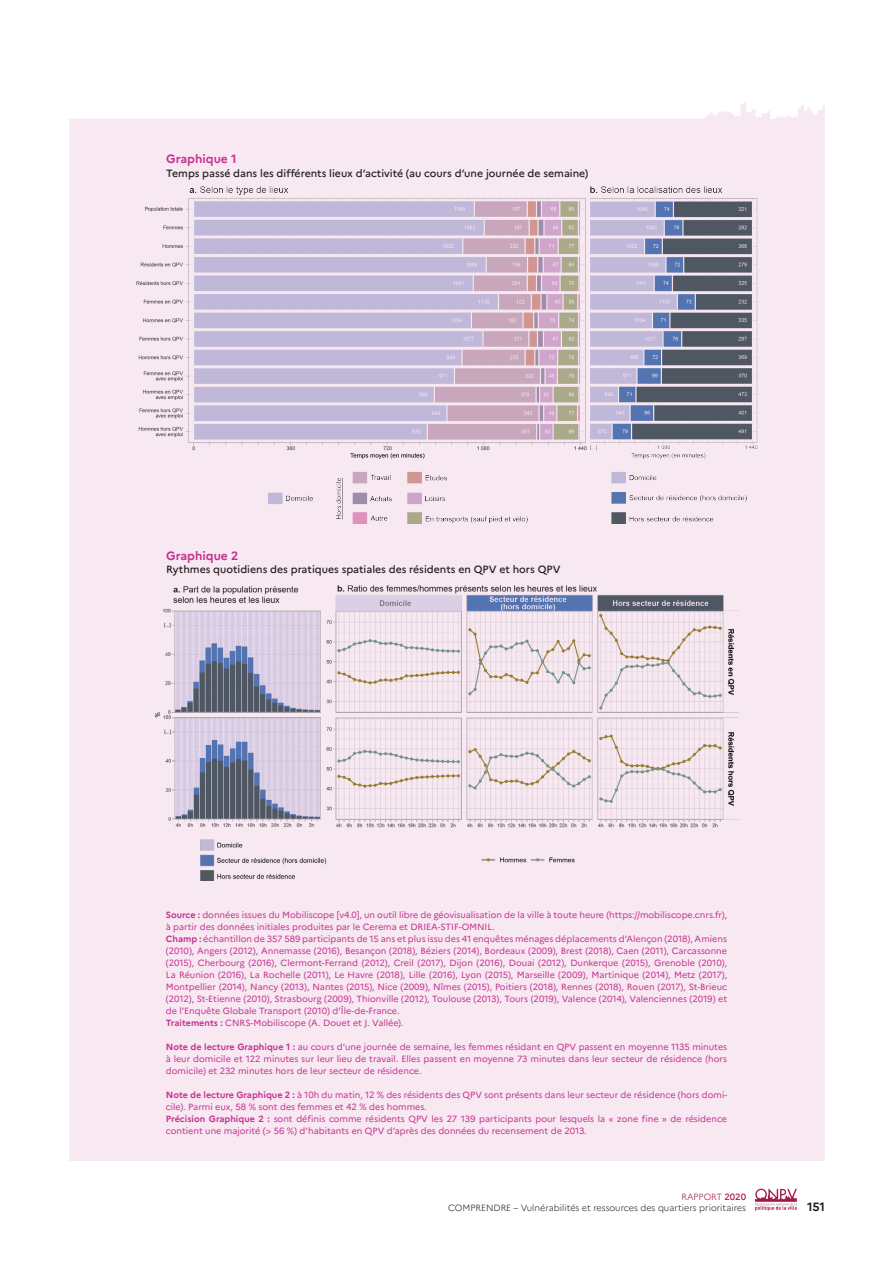
<style>
.page{position:relative;width:893px;height:1263px;background:#fff}
.page>*{position:absolute;margin:0;border:0;box-sizing:border-box;transform-origin:0 0}
._03-Cadre-titre_Grap{font:700 12px "Marianne";color:#c63192}
.t1{font:700 12px "Marianne";color:#231f20}
._03-Dev-Txt_Graph_Ta{font:500 10.5px "Marianne";color:#231f20}
._04-Cadre-SourceGrap{font:9px/12px "Marianne";color:#c63192}
.t2{font:300 9px/10.5px "Marianne";color:#231f20;text-align:right}
.s1{font-weight:700}
.s2{color:#a31848}
.s3{font-weight:500;color:#a31848}
</style>
<div class="page">
<div style="left:69px;top:102px;width:756px;height:1059px;background:#f7e8f1"></div>
<img style="left:135px;top:185px;width:623px;height:339px">
<img style="left:155px;top:585px;width:583px;height:295px">
<svg style="left:755px;top:1188px;width:42px;height:23px"></svg>
<p class="_03-Cadre-titre_Grap" style="left:166px;top:152px;width:72px">Graphique 1</p>
<p class="_03-Dev-Txt_Graph_Ta" style="left:166px;top:166px;width:424px">Temps passé dans les différents lieux d’activité (au cours d’une journée de semaine)</p>
<p class="_03-Cadre-titre_Grap" style="left:166px;top:548px;width:74px">Graphique 2</p>
<p class="_03-Dev-Txt_Graph_Ta" style="left:166px;top:563px;width:396px">Rythmes quotidiens des pratiques spatiales des résidents en QPV et hors QPV</p>
<p class="_04-Cadre-SourceGrap" style="left:166px;top:909px;width:563px"><span class="s1">Source :</span> données issues du Mobiliscope [v4.0], un outil libre de géovisualisation de la ville à toute heure (https://mobiliscope.cnrs.fr), à partir des données initiales produites par le Cerema et DRIEA-STIF-OMNIL.</p>
<p class="_04-Cadre-SourceGrap" style="left:166px;top:933px;width:563px;text-align:justify"><span class="s1">Champ :</span> échantillon de 357 589 participants de 15 ans et plus issu des 41 enquêtes ménages déplacements d’Alençon (2018), Amiens (2010), Angers (2012), Annemasse (2016), Besançon (2018), Béziers (2014), Bordeaux (2009), Brest (2018), Caen (2011), Carcassonne (2015), Cherbourg (2016), Clermont-Ferrand (2012), Creil (2017), Dijon (2016), Douai (2012), Dunkerque (2015), Grenoble (2010), La Réunion (2016), La Rochelle (2011), Le Havre (2018), Lille (2016), Lyon (2015), Marseille (2009), Martinique (2014), Metz (2017), Montpellier (2014), Nancy (2013), Nantes (2015), Nice (2009), Nîmes (2015), Poitiers (2018), Rennes (2018), Rouen (2017), St-Brieuc (2012), St-Etienne (2010), Strasbourg (2009), Thionville (2012), Toulouse (2013), Tours (2019), Valence (2014), Valenciennes (2019) et de l’Enquête Globale Transport (2010) d’Île-de-France.</p>
<p class="_04-Cadre-SourceGrap" style="left:166px;top:1017px;width:239px"><span class="s1">Traitements :</span> CNRS-Mobiliscope (A. Douet et J. Vallée).</p>
<p class="_04-Cadre-SourceGrap" style="left:166px;top:1041px;width:563px;text-align:justify"><span class="s1">Note de lecture Graphique 1 :</span> au cours d’une journée de semaine, les femmes résidant en QPV passent en moyenne 1135 minutes à leur domicile et 122 minutes sur leur lieu de travail. Elles passent en moyenne 73 minutes dans leur secteur de résidence (hors domicile) et 232 minutes hors de leur secteur de résidence.</p>
<p class="_04-Cadre-SourceGrap" style="left:166px;top:1089px;width:563px"><span class="s1">Note de lecture Graphique 2 :</span> à 10h du matin, 12 % des résidents des QPV sont présents dans leur secteur de résidence (hors domi&shy;cile). Parmi eux, 58 % sont des femmes et 42 % des hommes.</p>
<p class="_04-Cadre-SourceGrap" style="left:166px;top:1113px;width:563px"><span class="s1">Précision Graphique 2 :</span> sont définis comme résidents QPV les 27 139 participants pour lesquels la « zone fine » de résidence contient une majorité (&gt; 56 %) d’habitants en QPV d’après des données du recensement de 2013.</p>
<p class="t2" style="left:448px;top:1191px;width:299px"><span class="s2">RAPPORT</span> <span class="s3">2020<br></span>COMPRENDRE – Vulnérabilités et ressources des quartiers prioritaires</p>
<h1 class="t1" style="left:807px;top:1199px;width:19px">151</h1>
</div>
